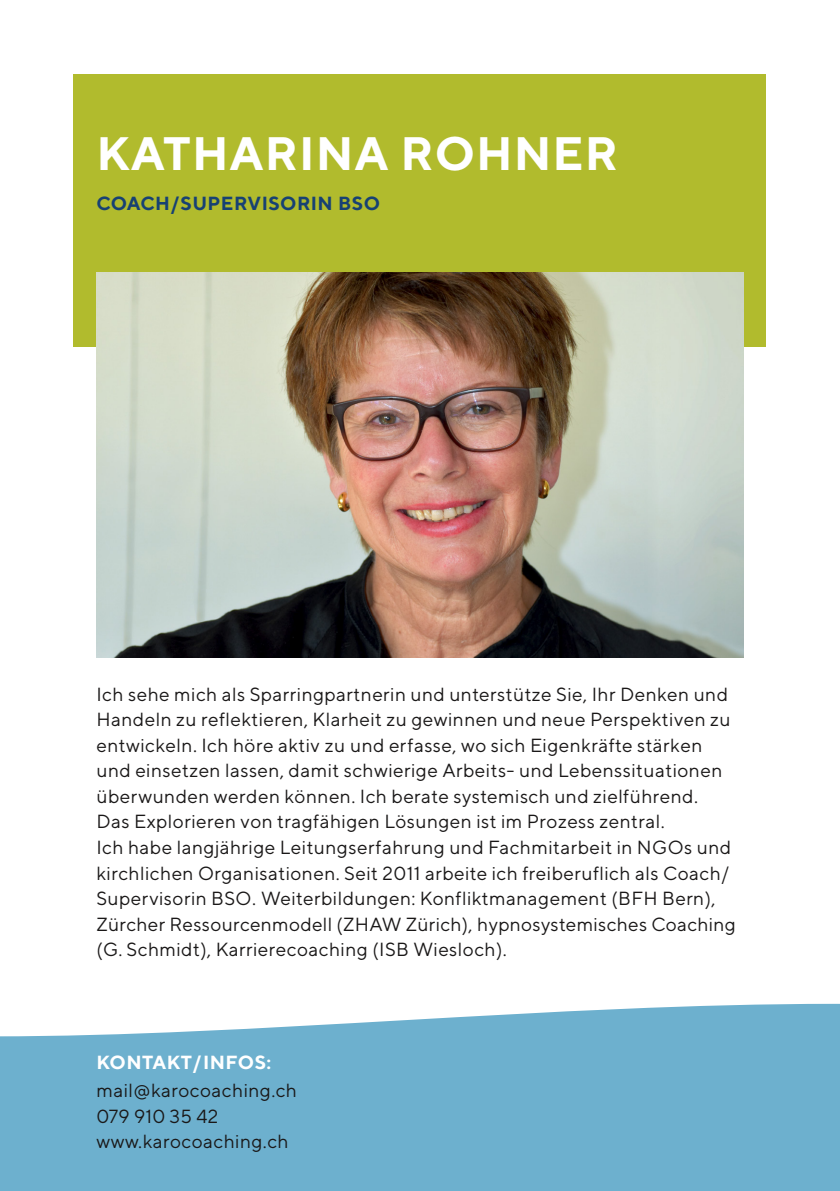
<style>
.page{position:relative;width:840px;height:1191px;background:#fff}
.page>*{position:absolute;margin:0;border:0;box-sizing:border-box;transform-origin:0 0}
.t1{font:700 46.8px "TT Norms";letter-spacing:.02em;color:#fff}
.t2{font:19px/25.6px "TT Norms";letter-spacing:.02em;color:#1a1818}
.t3{font:700 19px "TT Norms";letter-spacing:.02em;color:#174173}
.t4{font:700 19px "TT Norms";letter-spacing:.02em;color:#fff}
</style>
<div class="page">
<svg style="left:0;top:1003px;width:839px;height:188px;background:#79b6d2"></svg>
<div style="left:74px;top:75px;width:691px;height:272px;background:#b1bb2d"></div>
<img style="left:96px;top:272px;width:647px;height:386px">
<h1 class="t1" style="left:96px;top:124px;width:523px">KATHARINA ROHNER</h1>
<p class="t3" style="left:96px;top:192px;width:270px">COACH/SUPERVISORIN BSO</p>
<p class="t2" style="left:96px;top:680px;width:640px">Ich sehe mich als Sparringpartnerin und unterstütze Sie, Ihr Denken und Handeln zu reflektieren, Klarheit zu gewinnen und neue Perspektiven zu entwickeln. Ich höre aktiv zu und erfasse, wo sich Eigenkräfte stärken und einsetzen lassen, damit schwierige Arbeits- und Lebenssituationen überwunden werden können. Ich berate systemisch und zielführend.<br>Das Explorieren von tragfähigen Lösungen ist im Prozess zentral.<br>Ich habe langjährige Leitungserfahrung und Fachmitarbeit in NGOs und kirchlichen Organisationen. Seit 2011 arbeite ich freiberuflich als Coach/ Supervisorin BSO. Weiterbildungen: Konfliktmanagement (BFH Bern), Zürcher Ressourcenmodell (ZHAW Zürich), hypnosystemisches Coaching (G. Schmidt), Karrierecoaching (ISB Wiesloch).</p>
<p class="t4" style="left:96px;top:1050px;width:176px">KONTAKT/I NFOS:</p>
<p class="t2" style="left:96px;top:1077px;width:202px">mail@karocoaching.ch<br>079 910 35 42 www.karocoaching.ch</p>
</div>
